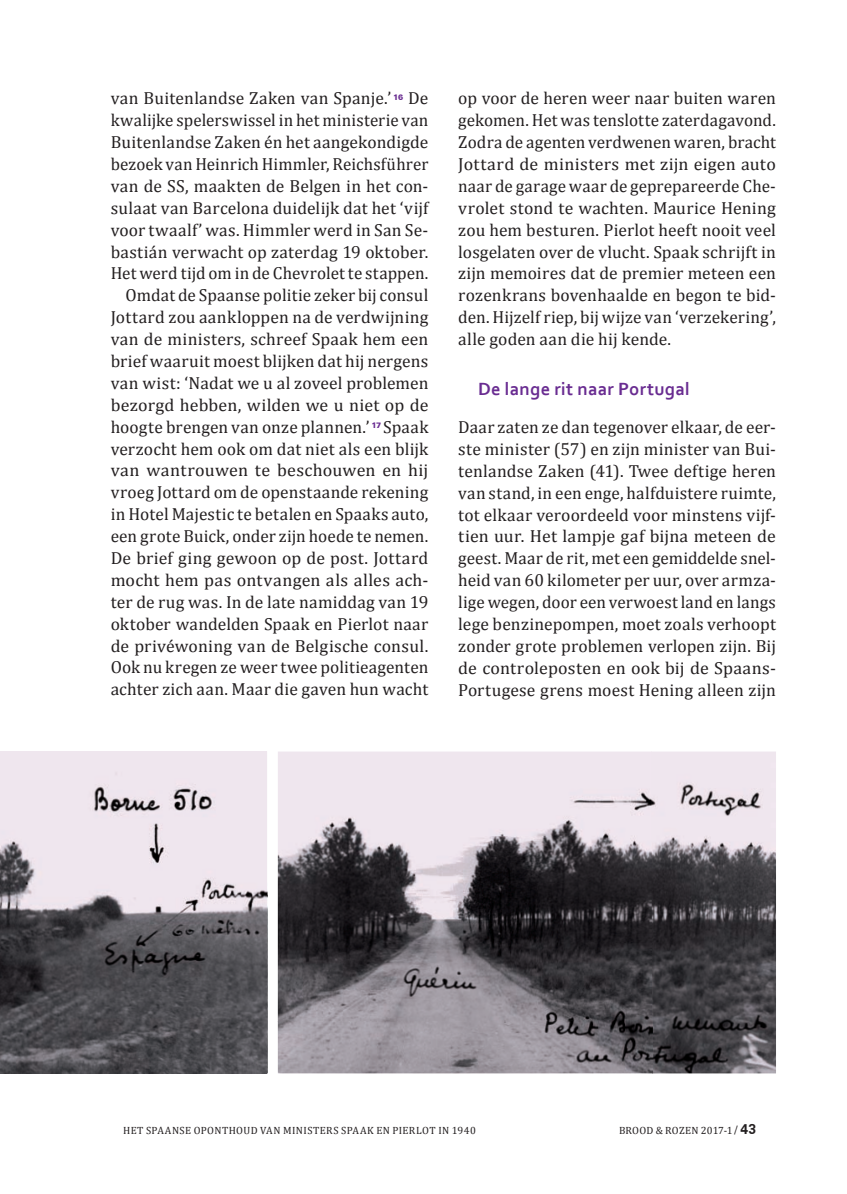
<style>
.page{position:relative;width:847px;height:1194px;background:#fff}
.page>*{position:absolute;margin:0;border:0;box-sizing:border-box;transform-origin:0 0}
.t1{font:700 18.55px "Corbel";letter-spacing:.015em;color:#692c91}
.t2{font:17.5px/21.9px "Cambria";letter-spacing:.01em;color:#231f20;text-align:justify}
.t3{font:10.5px "Cambria";letter-spacing:.04em;color:#231f20}
.t4{font:10.5px "Cambria";letter-spacing:.015em;color:#231f20}
.t5{font:900 7.7px "Zurich BT";color:#692c91}
.s1{font-family:"Candara";font-weight:700;font-style:italic}
.s2{font-family:"Zurich BT";font-weight:700;font-size:14px}
</style>
<div class="page">
<img style="left:278px;top:751px;width:372px;height:268px">
<img style="left:650px;top:751px;width:125px;height:322px">
<img style="left:278px;top:1019px;width:374px;height:54px">
<img style="left:0;top:751px;width:266px;height:322px">
<p class="t2" style="left:111px;top:87px;width:282px">van Buitenlandse Zaken van Spanje.’</p>
<p class="t5" style="left:393px;top:93px;width:12px">16</p>
<p class="t2" style="left:408px;top:87px;width:22px">De</p>
<p class="t2" style="left:111px;top:109px;width:319px">kwalijke spelerswissel in het ministerie van</p>
<p class="t2" style="left:111px;top:131px;width:319px">Buitenlandse Zaken én het aangekondigde</p>
<p class="t2" style="left:111px;top:153px;width:319px">bezoek van Heinrich Himmler, Reichsführer</p>
<p class="t2" style="left:111px;top:175px;width:319px">van de SS, maakten de Belgen in het con-</p>
<p class="t2" style="left:111px;top:197px;width:319px">sulaat van Barcelona duidelijk dat het ‘vijf</p>
<p class="t2" style="left:111px;top:219px;width:319px">voor twaalf’ was. Himmler werd in San Se-</p>
<p class="t2" style="left:111px;top:241px;width:319px">bastián verwacht op zaterdag 19 oktober.</p>
<p class="t2" style="left:111px;top:262px;width:319px">Het werd tijd om in de Chevrolet te stappen.</p>
<p class="t2" style="left:125px;top:284px;width:304px">Omdat de Spaanse politie zeker bij consul</p>
<p class="t2" style="left:111px;top:306px;width:319px">Jottard zou aankloppen na de verdwijning</p>
<p class="t2" style="left:111px;top:328px;width:319px">van de ministers, schreef Spaak hem een</p>
<p class="t2" style="left:111px;top:350px;width:319px">brief waaruit moest blijken dat hij nergens</p>
<p class="t2" style="left:111px;top:372px;width:319px">van wist: ‘Nadat we u al zoveel problemen</p>
<p class="t2" style="left:111px;top:394px;width:319px">bezorgd hebben, wilden we u niet op de</p>
<p class="t2" style="left:111px;top:416px;width:260px">hoogte brengen van onze plannen.’</p>
<p class="t5" style="left:371px;top:421px;width:11px">17</p>
<p class="t2" style="left:111px;top:416px;width:319px;text-indent:272px">Spaak verzocht hem ook om dat niet als een blijk van wantrouwen te beschouwen en hij vroeg Jottard om de openstaande rekening in Hotel Majestic te betalen en Spaaks auto, een grote Buick, onder zijn hoede te nemen.<br>De brief ging gewoon op de post. Jottard mocht hem pas ontvangen als alles ach&shy;ter de rug was. In de late namiddag van 19 oktober wandelden Spaak en Pierlot naar de privéwoning van de Belgische consul.<br>Ook nu kregen ze weer twee politieagenten achter zich aan. Maar die gaven hun wacht</p>
<p class="t2" style="left:458px;top:87px;width:319px">op voor de heren weer naar buiten waren gekomen. Het was tenslotte zaterdagavond.<br>Zodra de agenten verdwenen waren, bracht Jottard de ministers met zijn eigen auto naar de garage waar de geprepareerde Che&shy;vrolet stond te wachten. Maurice Hening zou hem besturen. Pierlot heeft nooit veel losgelaten over de vlucht. Spaak schrijft in zijn memoires dat de premier meteen een rozenkrans bovenhaalde en begon te bid&shy;den. Hijzelf riep, bij wijze van ‘verzekering’, alle goden aan die hij kende.</p>
<p class="t1" style="left:478px;top:377px;width:213px">De lange rit naar Portugal</p>
<p class="t2" style="left:458px;top:416px;width:319px">Daar zaten ze dan tegenover elkaar, de eer&shy;ste minister (57) en zijn minister van Bui&shy;tenlandse Zaken (41). Twee deftige heren van stand, in een enge, halfduistere ruimte, tot elkaar veroordeeld voor minstens vijf&shy;tien uur. Het lampje gaf bijna meteen de geest. Maar de rit, met een gemiddelde snel&shy;heid van 60 kilometer per uur, over armza&shy;lige wegen, door een verwoest land en langs lege benzinepompen, moet zoals verhoopt zonder grote problemen verlopen zijn. Bij de controleposten en ook bij de Spaans-Portugese grens moest Hening alleen zijn</p>
<p class="t3" style="left:123px;top:1123px;width:354px">HET SPAANSE OPONTHOUD VAN MINISTERS SPAAK EN PIERLOT IN 1940</p>
<p class="t4" style="left:618px;top:1123px;width:139px">BROOD &amp; ROZEN 2017-1 <span class="s1">/</span> <span class="s2">43</span></p>
</div>
